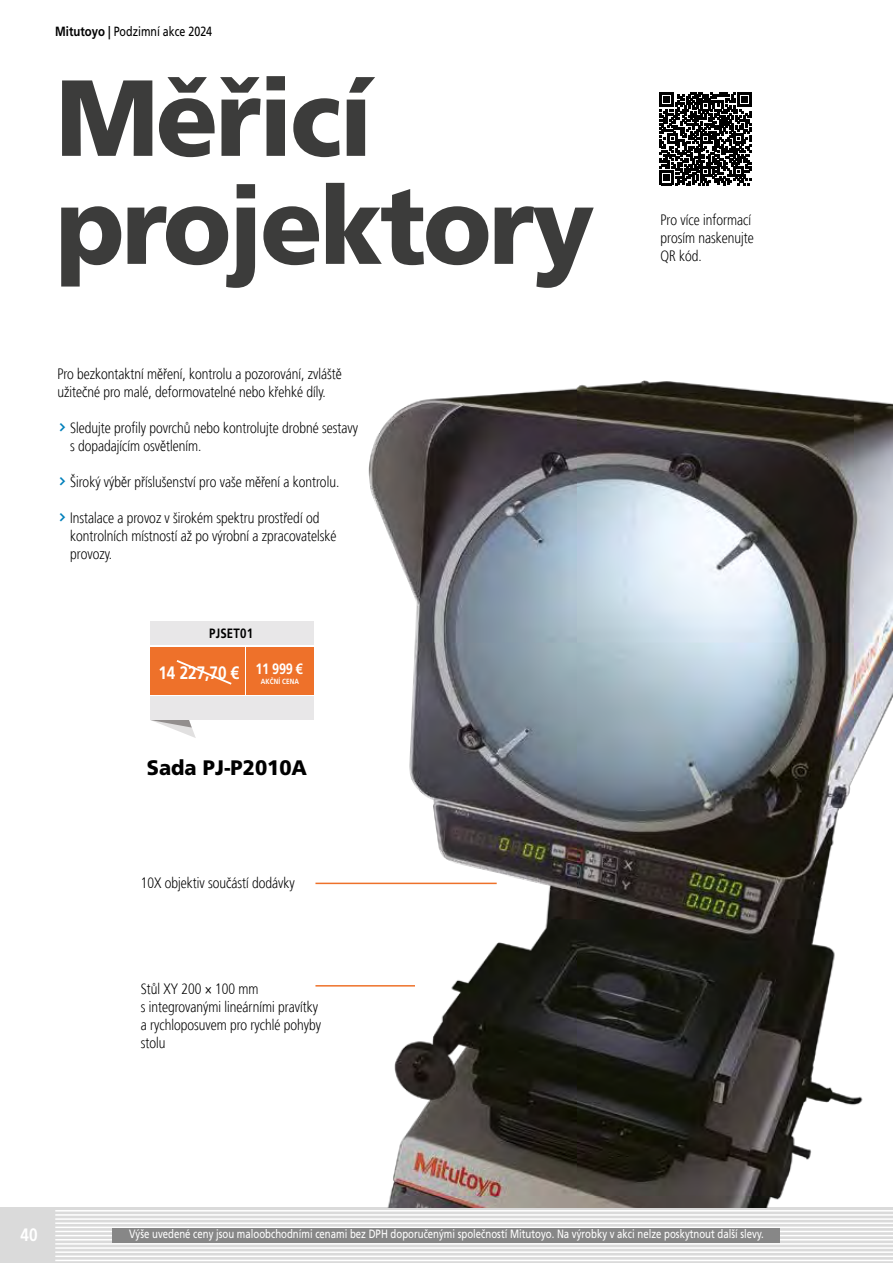
<style>
.page{position:relative;width:893px;height:1263px;background:#fff}
.page>*{position:absolute;margin:0;border:0;box-sizing:border-box;transform-origin:0 0}
.t1{font:900 108px/108px "Mitutoyo Frutiger";letter-spacing:-.025em;color:#3c3c3b}
.t2{font:900 21px "Mitutoyo Frutiger";color:#000}
.t3{font:700 18px "Mitutoyo Frutiger";color:#fff}
.t4{font:300 15px/18px "Mitutoyo Frutiger";color:#000}
.t5{font:700 15px "Mitutoyo Frutiger";color:#fff}
.t6{font:700 13.5px "Mitutoyo Frutiger";letter-spacing:.015em;color:#000}
.t7{font:13.35px "Mitutoyo Frutiger";color:#000}
.t8{font:12px "Mitutoyo Frutiger";color:#fff}
.t9{font:700 7.5px "Mitutoyo Frutiger";letter-spacing:.01em;color:#fff}
.s1{font-weight:700}
.s2{font-weight:400;font-size:16.5px;color:#0080bb}
</style>
<div class="page">
<div style="left:0;top:1208px;width:55px;height:55px;background:#dadada"></div>
<div style="left:55px;top:1208px;width:838px;height:55px;background:#dadada"></div>
<hr style="left:55px;top:1210px;width:838px;height:1px;background:#fff">
<hr style="left:55px;top:1214px;width:838px;height:2px;background:#fff">
<hr style="left:55px;top:1218px;width:838px;height:2px;background:#fff">
<hr style="left:55px;top:1222px;width:838px;height:2px;background:#fff">
<hr style="left:55px;top:1226px;width:838px;height:2px;background:#fff">
<hr style="left:55px;top:1231px;width:838px;height:1px;background:#fff">
<hr style="left:55px;top:1235px;width:838px;height:1px;background:#fff">
<hr style="left:55px;top:1239px;width:838px;height:1px;background:#fff">
<hr style="left:55px;top:1243px;width:838px;height:1px;background:#fff">
<hr style="left:55px;top:1247px;width:838px;height:2px;background:#fff">
<hr style="left:55px;top:1251px;width:838px;height:2px;background:#fff">
<hr style="left:55px;top:1255px;width:838px;height:2px;background:#fff">
<hr style="left:55px;top:1260px;width:838px;height:1px;background:#fff">
<svg style="left:150px;top:694px;width:153px;height:1px"></svg>
<div style="left:150px;top:647px;width:95px;height:47px;background:#ee712a"></div>
<div style="left:246px;top:647px;width:67px;height:47px;background:#ee712a"></div>
<div style="left:150px;top:696px;width:163px;height:24px;background:#e8e7e8"></div>
<div style="left:150px;top:621px;width:163px;height:24px;background:#e8e7e8"></div>
<svg style="left:151px;top:720px;width:45px;height:18px"></svg>
<svg style="left:176px;top:660px;width:56px;height:25px"></svg>
<img style="left:303px;top:380px;width:590px;height:828px">
<svg style="left:659px;top:93px;width:93px;height:92px"></svg>
<hr style="left:315px;top:883px;width:182px;height:1px;background:#ee712a">
<hr style="left:315px;top:985px;width:100px;height:1px;background:#ee712a">
<div style="left:113px;top:1228px;width:667px;height:14px;background:#878787"></div>
<p class="t7" style="left:55px;top:23px;width:158px"><span class="s1">Mitutoyo |</span> Podzimní akce 2024</p>
<h1 class="t1" style="left:56px;top:64px;width:540px">Měřicí projektory</h1>
<p class="t4" style="left:57px;top:366px;width:286px">Pro bezkontaktní měření, kontrolu a pozorování, zvláště užitečné pro malé, deformovatelné nebo křehké díly.</p>
<p class="t4" style="left:70px;top:420px;width:289px;text-indent:-13px"><span class="s2">†</span> Sledujte profily povrchů nebo kontrolujte drobné sestavy s dopadajícím osvětlením.</p>
<p class="t4" style="left:57px;top:474px;width:283px"><span class="s2">†</span> Široký výběr příslušenství pro vaše měření a kontrolu.</p>
<p class="t4" style="left:70px;top:510px;width:268px;text-indent:-13px"><span class="s2">†</span> Instalace a provoz v širokém spektru prostředí od kontrolních místností až po výrobní a zpracovatelské provozy.</p>
<p class="t6" style="left:209px;top:625px;width:45px">PJSET01</p>
<p class="t3" style="left:158px;top:662px;width:82px">14 227,70 €</p>
<p class="t5" style="left:255px;top:660px;width:49px">11 999 €</p>
<p class="t9" style="left:261px;top:677px;width:40px">AKČNÍ CENA</p>
<h2 class="t2" style="left:147px;top:754px;width:162px">Sada PJ-P2010A</h2>
<p class="t4" style="left:141px;top:875px;width:156px">10X objektiv součástí dodávky</p>
<p class="t4" style="left:141px;top:981px;width:182px">Stůl XY 200 × 100 mm<br>s integrovanými lineárními pravítky a rychloposuvem pro rychlé pohyby stolu</p>
<p class="t4" style="left:661px;top:212px;width:95px">Pro více informací prosím naskenujte<br>QR kód.</p>
<p class="t3" style="left:21px;top:1224px;width:19px">40</p>
<p class="t8" style="left:129px;top:1227px;width:636px">Výše uvedené ceny jsou maloobchodními cenami bez DPH doporučenými společností Mitutoyo. Na výrobky v akci nelze poskytnout další slevy.</p>
</div>
